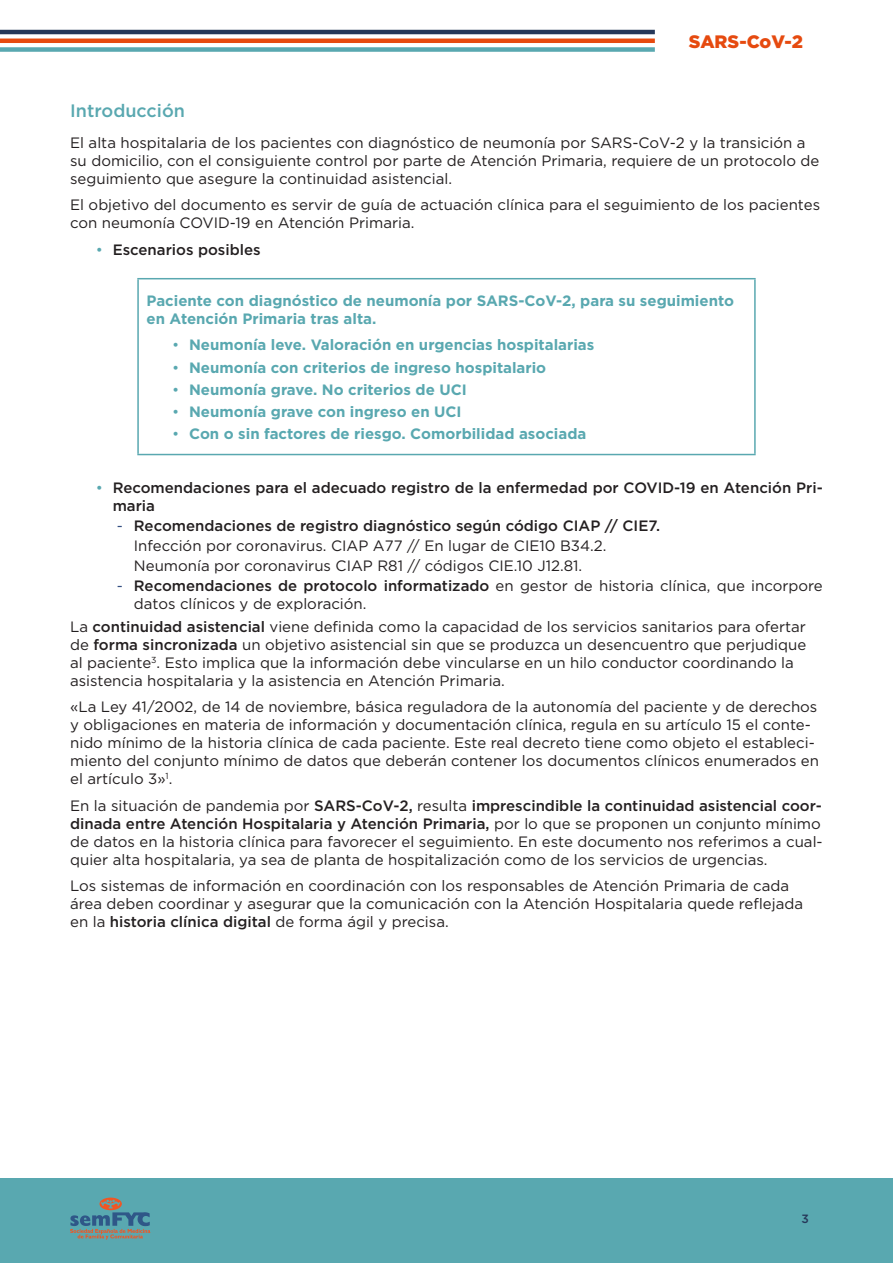
<style>
.page{position:relative;width:893px;height:1263px;background:#fff}
.page>*{position:absolute;margin:0;border:0;box-sizing:border-box;transform-origin:0 0}
.Numeracion1{font:500 18px "Gotham";color:#59a8b0}
.t1{font:900 18px "Gotham";color:#e64a0f}
.Texto_seguido_vinyet{font:15px/18px "Gotham";color:#231f20}
.t2{font:700 15px/18px "Gotham";color:#59a8b0}
.t3{font:500 15px/18px "Gotham";color:#231f20}
.t4{font:500 12px "Gotham";color:#263859}
.s1{font-weight:400;color:#59a8b0}
.s2{font-weight:400}
.s3{font-weight:400;color:#334f82}
.s4{color:#334f82}
.s5{font-weight:500}
</style>
<div class="page">
<div style="left:0;top:1178px;width:893px;height:85px;background:#59a8b0"></div>
<svg style="left:70px;top:1197px;width:80px;height:42px"></svg>
<hr style="left:0;top:39px;width:655px;height:4px;background:#e64a0f">
<div style="left:0;top:47px;width:655px;height:5px;background:#59a8b0"></div>
<hr style="left:0;top:30px;width:655px;height:4px;background:#263859">
<hr style="left:137px;top:278px;width:619px;height:1px;background:#59a8b0">
<hr style="left:137px;top:279px;width:2px;height:175px;background:#59a8b0">
<hr style="left:754px;top:279px;width:2px;height:175px;background:#59a8b0">
<hr style="left:137px;top:454px;width:619px;height:1px;background:#59a8b0">
<p class="t1" style="left:689px;top:29px;width:116px">SARS-CoV-2</p>
<p class="Numeracion1" style="left:70px;top:99px;width:116px">Introducción</p>
<p class="Texto_seguido_vinyet" style="left:70px;top:133px;width:751px">El alta hospitalaria de los pacientes con diagnóstico de neumonía por SARS-CoV-2 y la transición a su domicilio, con el consiguiente control por parte de Atención Primaria, requiere de un protocolo de seguimiento que asegure la continuidad asistencial.</p>
<p class="Texto_seguido_vinyet" style="left:70px;top:196px;width:751px">El objetivo del documento es servir de guía de actuación clínica para el seguimiento de los pacientes con neumonía COVID-19 en Atención Primaria.</p>
<p class="t3" style="left:96px;top:240px;width:166px"><span class="s1">•</span> Escenarios posibles</p>
<p class="t2" style="left:147px;top:291px;width:589px">Paciente con diagnóstico de neumonía por SARS-CoV-2, para su seguimiento en Atención Primaria tras alta.</p>
<p class="t2" style="left:172px;top:336px;width:424px"><span class="s2">•</span> Neumonía leve. Valoración en urgencias hospitalarias</p>
<p class="t2" style="left:172px;top:358px;width:376px"><span class="s2">•</span> Neumonía con criterios de ingreso hospitalario</p>
<p class="t2" style="left:172px;top:380px;width:296px"><span class="s2">•</span> Neumonía grave. No criterios de UCI</p>
<p class="t2" style="left:172px;top:403px;width:291px"><span class="s2">•</span> Neumonía grave con ingreso en UCI</p>
<p class="t2" style="left:172px;top:425px;width:416px"><span class="s2">•</span> Con o sin factores de riesgo. Comorbilidad asociada</p>
<p class="t3" style="left:113px;top:478px;width:712px;text-indent:-17px"><span class="s1">•</span> Recomendaciones para el adecuado registro de la enfermedad por COVID-19 en Atención Pri&shy;maria</p>
<p class="t3" style="left:117px;top:516px;width:545px"><span class="s3">-</span> Recomendaciones de registro diagnóstico según código CIAP // CIE7.</p>
<p class="Texto_seguido_vinyet" style="left:134px;top:536px;width:474px">Infección por coronavirus. CIAP A77 // En lugar de CIE10 B34.2.</p>
<p class="Texto_seguido_vinyet" style="left:134px;top:556px;width:450px">Neumonía por coronavirus CIAP R81 // códigos CIE.10 J12.81.</p>
<p class="Texto_seguido_vinyet" style="left:134px;top:577px;width:690px;text-indent:-17px"><span class="s4">-</span> <span class="s5">Recomendaciones de protocolo informatizado</span> en gestor de historia clínica, que incorpore datos clínicos y de exploración.</p>
<p class="Texto_seguido_vinyet" style="left:70px;top:617px;width:738px">La <span class="s5">continuidad asistencial</span> viene definida como la capacidad de los servicios sanitarios para ofertar de <span class="s5">forma sincronizada</span> un objetivo asistencial sin que se produzca un desencuentro que perjudique al paciente<sup>3</sup>. Esto implica que la información debe vincularse en un hilo conductor coordinando la asistencia hospitalaria y la asistencia en Atención Primaria.</p>
<p class="Texto_seguido_vinyet" style="left:70px;top:697px;width:750px">«La Ley 41/2002, de 14 de noviembre, básica reguladora de la autonomía del paciente y de derechos y obligaciones en materia de información y documentación clínica, regula en su artículo 15 el conte&shy;nido mínimo de la historia clínica de cada paciente. Este real decreto tiene como objeto el estableci&shy;miento del conjunto mínimo de datos que deberán contener los documentos clínicos enumerados en el artículo 3»<sup>1</sup>.</p>
<p class="Texto_seguido_vinyet" style="left:70px;top:796px;width:754px">En la situación de pandemia por <span class="s5">SARS-CoV-2,</span> resulta <span class="s5">imprescindible la continuidad asistencial coor&shy;dinada entre Atención Hospitalaria y Atención Primaria,</span> por lo que se proponen un conjunto mínimo de datos en la historia clínica para favorecer el seguimiento. En este documento nos referimos a cual&shy;quier alta hospitalaria, ya sea de planta de hospitalización como de los servicios de urgencias.</p>
<p class="Texto_seguido_vinyet" style="left:70px;top:876px;width:734px">Los sistemas de información en coordinación con los responsables de Atención Primaria de cada área deben coordinar y asegurar que la comunicación con la Atención Hospitalaria quede reflejada en la <span class="s5">historia clínica digital</span> de forma ágil y precisa.</p>
<p class="t4" style="left:801px;top:1211px;width:9px">3</p>
</div>
